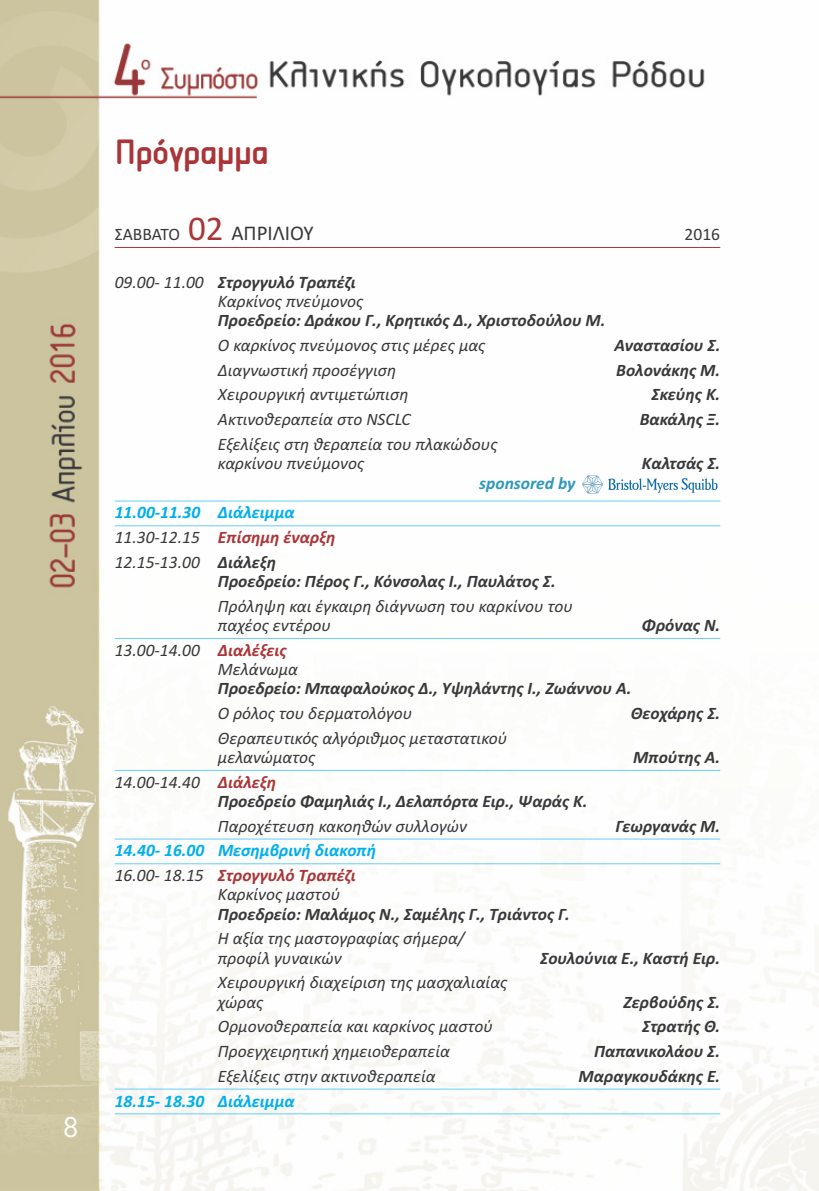
<style>
.page{position:relative;width:819px;height:1191px;background:#fff}
.page>*{position:absolute;margin:0;border:0;box-sizing:border-box;transform-origin:0 0}
.t1{font:700 36.75px "PF Isotext";color:#aa3539}
.t2{font:26.25px "PF Futura Neu";color:#fff}
.t3{font:21px "Calibri";color:#39383a}
.t4{font:italic 17.5px/19.2px "Calibri";color:#39383a}
.t5{font:italic 700 17.5px/19.2px "Calibri";color:#39383a}
.t6{font:italic 700 17.5px/24.7px "Calibri";color:#00afed}
.t7{font:italic 700 17.5px "Calibri";color:#2f97bb}
.t8{font:17.5px "Calibri";color:#39383a}
.s1{font-size:17.5px}
.s2{font-size:35px;color:#aa3539}
.s3{font-weight:700}
.s4{font-weight:700;color:#00afed}
.s5{font-weight:700;color:#aa3539}
.s6{font-weight:400}
.s7{color:#aa3539}
.s8{font-weight:400;color:#39383a}
</style>
<div class="page">
<img style="left:0;top:0;width:819px;height:1191px">
<hr style="left:115px;top:247px;width:605px;height:1px;background:#aa3539">
<hr style="left:115px;top:501px;width:605px;height:1px;background:#66cff4">
<hr style="left:115px;top:525px;width:605px;height:1px;background:#66cff4">
<hr style="left:115px;top:638px;width:605px;height:1px;background:#66cff4">
<hr style="left:115px;top:770px;width:605px;height:1px;background:#66cff4">
<hr style="left:115px;top:838px;width:605px;height:1px;background:#66cff4">
<hr style="left:115px;top:863px;width:605px;height:1px;background:#66cff4">
<hr style="left:115px;top:1088px;width:605px;height:1px;background:#66cff4">
<hr style="left:115px;top:1113px;width:605px;height:1px;background:#66cff4">
<svg style="left:582px;top:475px;width:135px;height:18px"></svg>
<h2 class="t2" style="left:63px;top:1110px;width:18px">8</h2>
<h1 class="t1" style="left:115px;top:133px;width:155px">Πρόγραμμα</h1>
<p class="t3" style="left:115px;top:220px;width:200px"><span class="s1">ΣΑBΒΑΤΟ</span> <span class="s2">02</span> ΑΠΡΙΛΙΟΥ</p>
<p class="t8" style="left:684px;top:224px;width:37px">2016</p>
<p class="t4" style="left:218px;top:274px;width:147px;text-indent:-103px">09.00- 11.00 <span class="s3">Στρογγυλό Τραπέζι<br></span>Καρκίνος πνεύμονος</p>
<p class="t5" style="left:218px;top:310px;width:389px">Προεδρείο: Δράκου Γ., Κρητικός Δ., Χριστοδούλου Μ.</p>
<p class="t4" style="left:218px;top:337px;width:269px">Ο καρκίνος πνεύμονος στις μέρες μας</p>
<p class="t5" style="left:614px;top:335px;width:107px">Αναστασίου Σ.</p>
<p class="t4" style="left:218px;top:362px;width:180px">Διαγνωστική προσέγγιση</p>
<p class="t5" style="left:616px;top:360px;width:105px">Βολoνάκης Μ.</p>
<p class="t4" style="left:218px;top:386px;width:192px">Χειρουργική αντιμετώπιση</p>
<p class="t5" style="left:651px;top:385px;width:70px">Σκεύης Κ.</p>
<p class="t4" style="left:218px;top:411px;width:194px">Ακτινοθεραπεία στο NSCLC</p>
<p class="t5" style="left:639px;top:409px;width:82px">Βακάλης Ξ.</p>
<p class="t4" style="left:218px;top:436px;width:281px">Εξελίξεις στη θεραπεία του πλακώδους καρκίνου πνεύμονος</p>
<p class="t5" style="left:642px;top:453px;width:80px">Καλτσάς Σ.</p>
<p class="t7" style="left:479px;top:473px;width:98px">sponsored by</p>
<p class="t4" style="left:115px;top:502px;width:222px;line-height:24.7px"><span class="s4">11.00-11.30 Διάλειμμα<br></span>11.30-12.15 <span class="s5">Επίσημη έναρξη<br></span>12.15-13.00 <span class="s3">Διάλεξη</span></p>
<p class="t5" style="left:218px;top:571px;width:339px">Προεδρείο: Πέρος Γ., Κόνσολας Ι., Παυλάτος Σ.</p>
<p class="t4" style="left:218px;top:598px;width:356px">Πρόληψη και έγκαιρη διάγνωση του καρκίνου του παχέος εντέρου</p>
<p class="t5" style="left:642px;top:615px;width:80px">Φρόνας Ν.</p>
<p class="t4" style="left:218px;top:642px;width:81px;text-indent:-103px">13.00-14.00 <span class="s5">Διαλέξεις<br></span>Μελάνωμα</p>
<p class="t5" style="left:218px;top:678px;width:415px">Προεδρείο: Μπαφαλούκος Δ., Υψηλάντης Ι., Ζωάννου Α.</p>
<p class="t4" style="left:218px;top:705px;width:196px">Ο ρόλος του δερματολόγου</p>
<p class="t5" style="left:630px;top:703px;width:91px">Θεοχάρης Σ.</p>
<p class="t4" style="left:218px;top:730px;width:291px">Θεραπευτικός αλγόριθμος μεταστατικού μελανώματος</p>
<p class="t5" style="left:633px;top:747px;width:88px">Μπούτης Α.</p>
<p class="t5" style="left:218px;top:772px;width:371px;text-indent:-103px"><span class="s6">14.00-14.40</span> <span class="s7">Διάλεξη<br></span>Προεδρείο Φαμηλιάς Ι., Δελαπόρτα Ειρ., Ψαράς Κ.</p>
<p class="t4" style="left:218px;top:817px;width:250px">Παροχέτευση κακοηθών συλλoγών</p>
<p class="t5" style="left:615px;top:816px;width:106px">Γεωργανάς Μ.</p>
<p class="t6" style="left:115px;top:838px;width:263px">14.40- 16.00 Μεσημβρινή διακοπή<br><span class="s8">16.00- 18.15</span> <span class="s7">Στρογγυλό Τραπέζι</span></p>
<p class="t4" style="left:218px;top:886px;width:124px">Καρκίνος μαστού</p>
<p class="t5" style="left:218px;top:904px;width:353px">Προεδρείο: Μαλάμος Ν., Σαμέλης Γ., Τριάντος Γ.</p>
<p class="t4" style="left:218px;top:930px;width:248px">Η αξία της μαστογραφίας σήμερα/ προφίλ γυναικών</p>
<p class="t5" style="left:540px;top:948px;width:182px">Σουλούνια Ε., Καστή Ειρ.</p>
<p class="t4" style="left:218px;top:974px;width:291px">Χειρουργική διαχείριση της μασχαλιαίας χώρας</p>
<p class="t5" style="left:623px;top:992px;width:98px">Ζερβούδης Σ.</p>
<p class="t4" style="left:218px;top:1018px;width:276px">Ορμονοθεραπεία και καρκίνος μαστού</p>
<p class="t5" style="left:642px;top:1016px;width:80px">Στρατής Θ.</p>
<p class="t4" style="left:218px;top:1043px;width:234px">Προεγχειρητική χημειοθεραπεία</p>
<p class="t5" style="left:594px;top:1041px;width:127px">Παπανικολάου Σ.</p>
<p class="t4" style="left:218px;top:1067px;width:219px">Εξελίξεις στην ακτινοθεραπεία</p>
<p class="t5" style="left:578px;top:1066px;width:143px">Μαραγκουδάκης Ε.</p>
<p class="t6" style="left:115px;top:1088px;width:181px">18.15- 18.30 Διάλειμμα</p>
</div>
